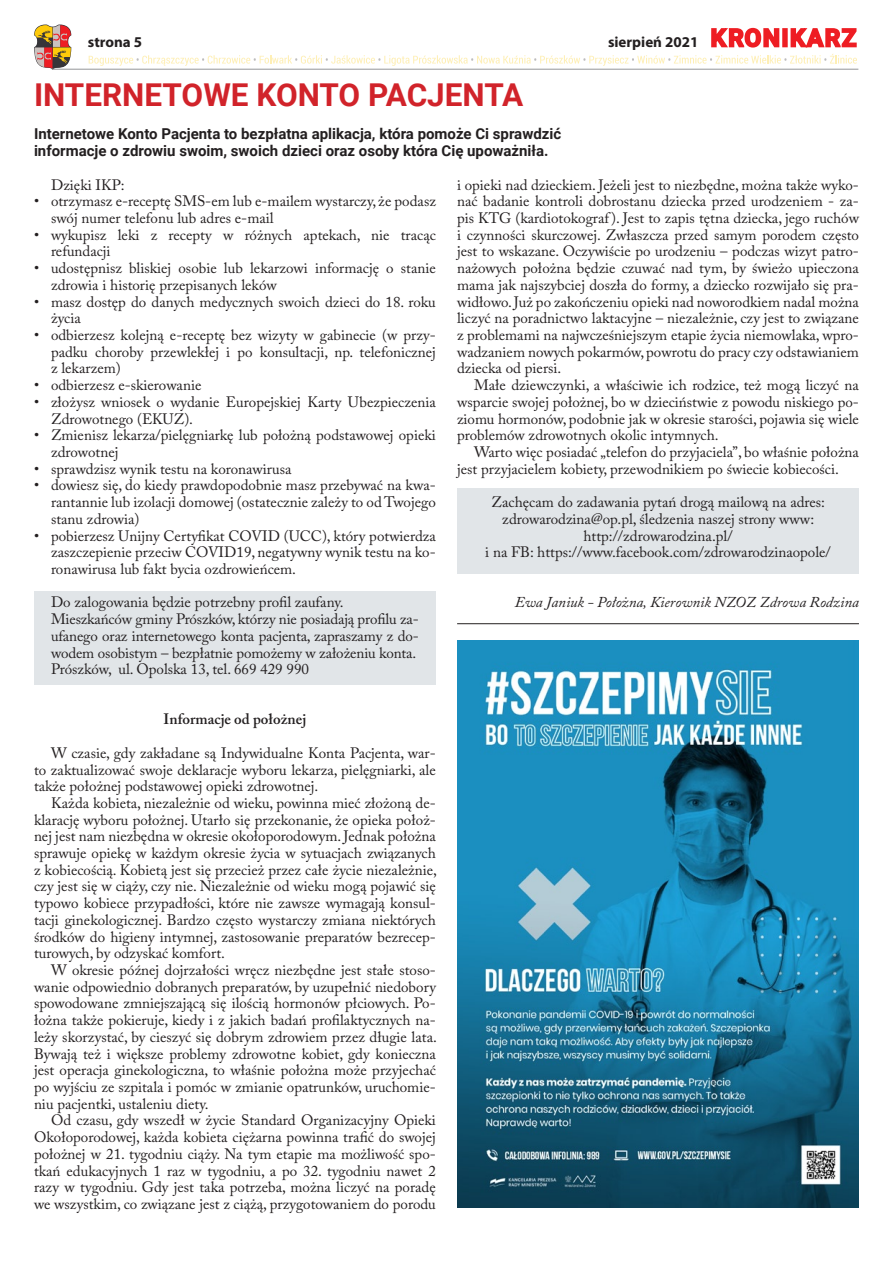
<style>
.page{position:relative;width:893px;height:1263px;background:#fff}
.page>*{position:absolute;margin:0;border:0;box-sizing:border-box;transform-origin:0 0}
.Tytuł_główny{font:700 31.5px "Roboto";color:#d1232a}
.Tekst_podstawowy{font:15px/16.6px "Adobe Caslon Pro";color:#231f20;text-align:justify}
.Podtytuł{font:700 15px/16.6px "Roboto";color:#231f20}
.Tekst_podstawowy-2{font:italic 15px "Adobe Caslon Pro";color:#231f20}
.Śródtytuł{font:600 15px "Adobe Caslon Pro";color:#231f20}
.t1{font:700 15px "Myriad Pro";color:#231f20}
</style>
<div class="page">
<svg style="left:34px;top:25px;width:37px;height:45px;background:#bd845e"></svg>
<svg style="left:89px;top:27px;width:768px;height:39px"></svg>
<hr style="left:52px;top:69px;width:806px;height:1px;background:#939598">
<div style="left:457px;top:489px;width:402px;height:85px;background:#e1e5e8"></div>
<div style="left:34px;top:591px;width:402px;height:94px;background:#e1e5e8"></div>
<hr style="left:457px;top:623px;width:402px;height:1px;background:#231f20">
<img style="left:457px;top:641px;width:402px;height:567px">
<p class="t1" style="left:88px;top:32px;width:56px">strona 5</p>
<p class="t1" style="left:608px;top:32px;width:92px">sierpień 2021</p>
<p class="Tytuł_główny" style="left:34px;top:73px;width:491px">INTERNETOWE KONTO PACJENTA</p>
<p class="Podtytuł" style="left:34px;top:125px;width:529px">Internetowe Konto Pacjenta to bezpłatna aplikacja, która pomoże Ci sprawdzić informacje o zdrowiu swoim, swoich dzieci oraz osoby która Cię upoważniła.</p>
<p class="Tekst_podstawowy" style="left:457px;top:176px;width:403px">i opieki nad dzieckiem. Jeżeli jest to niezbędne, można także wyko&shy;nać badanie kontroli dobrostanu dziecka przed urodzeniem - za&shy;pis KTG (kardiotokograf ). Jest to zapis tętna dziecka, jego ruchów i czynności skurczowej. Zwłaszcza przed samym porodem często jest to wskazane. Oczywiście po urodzeniu – podczas wizyt patro&shy;nażowych położna będzie czuwać nad tym, by świeżo upieczona mama jak najszybciej doszła do formy, a dziecko rozwijało się pra&shy;widłowo. Już po zakończeniu opieki nad noworodkiem nadal można liczyć na poradnictwo laktacyjne – niezależnie, czy jest to związane z problemami na najwcześniejszym etapie życia niemowlaka, wpro&shy;wadzaniem nowych pokarmów, powrotu do pracy czy odstawianiem dziecka od piersi.</p>
<p class="Tekst_podstawowy" style="left:457px;top:377px;width:403px;text-indent:17px">Małe dziewczynki, a właściwie ich rodzice, też mogą liczyć na wsparcie swojej położnej, bo w dzieciństwie z powodu niskiego po&shy;ziomu hormonów, podobnie jak w okresie starości, pojawia się wiele problemów zdrowotnych okolic intymnych.</p>
<p class="Tekst_podstawowy" style="left:457px;top:443px;width:403px;text-indent:17px">Warto więc posiadać „telefon do przyjaciela”, bo właśnie położna jest przyjacielem kobiety, przewodnikiem po świecie kobiecości.</p>
<p class="Tekst_podstawowy" style="left:491px;top:494px;width:335px">Zachęcam do zadawania pytań drogą mailową na adres:</p>
<p class="Tekst_podstawowy" style="left:502px;top:510px;width:313px;text-align:center">zdrowarodzina@op.pl, śledzenia naszej strony www: http://zdrowarodzina.pl/</p>
<p class="Tekst_podstawowy" style="left:485px;top:544px;width:347px">i na FB: https://www.facebook.com/zdrowarodzinaopole/</p>
<p class="Tekst_podstawowy-2" style="left:515px;top:593px;width:346px">Ewa Janiuk - Położna, Kierownik NZOZ Zdrowa Rodzina</p>
<p class="Tekst_podstawowy" style="left:51px;top:176px;width:75px">Dzięki IKP:</p>
<p class="Tekst_podstawowy" style="left:51px;top:193px;width:386px;text-indent:-17px">• otrzymasz e-receptę SMS-em lub e-mailem wystarczy, że podasz swój numer telefonu lub adres e-mail</p>
<p class="Tekst_podstawowy" style="left:51px;top:226px;width:386px;text-indent:-17px">• wykupisz leki z recepty w różnych aptekach, nie tracąc refundacji</p>
<p class="Tekst_podstawowy" style="left:51px;top:260px;width:386px;text-indent:-17px">• udostępnisz bliskiej osobie lub lekarzowi informację o stanie zdrowia i historię przepisanych leków</p>
<p class="Tekst_podstawowy" style="left:51px;top:293px;width:386px;text-indent:-17px">• masz dostęp do danych medycznych swoich dzieci do 18. roku życia</p>
<p class="Tekst_podstawowy" style="left:51px;top:326px;width:386px;text-indent:-17px">• odbierzesz kolejną e-receptę bez wizyty w gabinecie (w przy&shy;padku choroby przewlekłej i po konsultacji, np. telefonicznej z lekarzem)</p>
<p class="Tekst_podstawowy" style="left:34px;top:377px;width:169px">• odbierzesz e-skierowanie</p>
<p class="Tekst_podstawowy" style="left:51px;top:393px;width:386px;text-indent:-17px">• złożysz wniosek o wydanie Europejskiej Karty Ubezpieczenia<br>Zdrowotnego (EKUZ).</p>
<p class="Tekst_podstawowy" style="left:51px;top:427px;width:386px;text-indent:-17px">• Zmienisz lekarza/pielęgniarkę lub położną podstawowej opieki zdrowotnej</p>
<p class="Tekst_podstawowy" style="left:34px;top:460px;width:259px">• sprawdzisz wynik testu na koronawirusa</p>
<p class="Tekst_podstawowy" style="left:51px;top:477px;width:386px;text-indent:-17px">• dowiesz się, do kiedy prawdopodobnie masz przebywać na kwa&shy;rantannie lub izolacji domowej (ostatecznie zależy to od Twojego stanu zdrowia)</p>
<p class="Tekst_podstawowy" style="left:51px;top:527px;width:386px;text-indent:-17px">• pobierzesz Unijny Certyfikat COVID (UCC), który potwierdza zaszczepienie przeciw COVID19, negatywny wynik testu na ko&shy;ronawirusa lub fakt bycia ozdrowieńcem.</p>
<p class="Tekst_podstawowy" style="left:51px;top:594px;width:294px">Do zalogowania będzie potrzebny profil zaufany.</p>
<p class="Tekst_podstawowy" style="left:51px;top:611px;width:369px">Mieszkańców gminy Prószków, którzy nie posiadają profilu za&shy;ufanego oraz internetowego konta pacjenta, zapraszamy z do&shy;wodem osobistym – bezpłatnie pomożemy w założeniu konta.</p>
<p class="Tekst_podstawowy" style="left:51px;top:661px;width:260px">Prószków, ul. Opolska 13, tel. 669 429 990</p>
<p class="Śródtytuł" style="left:164px;top:710px;width:144px">Informacje od położnej</p>
<p class="Tekst_podstawowy" style="left:34px;top:744px;width:403px;text-indent:17px">W czasie, gdy zakładane są Indywidualne Konta Pacjenta, war&shy;to zaktualizować swoje deklaracje wyboru lekarza, pielęgniarki, ale także położnej podstawowej opieki zdrowotnej.</p>
<p class="Tekst_podstawowy" style="left:34px;top:794px;width:404px;text-indent:17px">Każda kobieta, niezależnie od wieku, powinna mieć złożoną de&shy;klarację wyboru położnej. Utarło się przekonanie, że opieka położ&shy;nej jest nam niezbędna w okresie okołoporodowym. Jednak położna sprawuje opiekę w każdym okresie życia w sytuacjach związanych z kobiecością. Kobietą jest się przecież przez całe życie niezależnie, czy jest się w ciąży, czy nie. Niezależnie od wieku mogą pojawić się typowo kobiece przypadłości, które nie zawsze wymagają konsul&shy;tacji ginekologicznej. Bardzo często wystarczy zmiana niektórych środków do higieny intymnej, zastosowanie preparatów bezrecep&shy;turowych, by odzyskać komfort.</p>
<p class="Tekst_podstawowy" style="left:34px;top:961px;width:404px;text-indent:17px">W okresie późnej dojrzałości wręcz niezbędne jest stałe stoso&shy;wanie odpowiednio dobranych preparatów, by uzupełnić niedobory spowodowane zmniejszającą się ilością hormonów płciowych. Po&shy;łożna także pokieruje, kiedy i z jakich badań profilaktycznych na&shy;leży skorzystać, by cieszyć się dobrym zdrowiem przez długie lata.<br>Bywają też i większe problemy zdrowotne kobiet, gdy konieczna jest operacja ginekologiczna, to właśnie położna może przyjechać po wyjściu ze szpitala i pomóc w zmianie opatrunków, uruchomie&shy;niu pacjentki, ustaleniu diety.</p>
<p class="Tekst_podstawowy" style="left:34px;top:1112px;width:403px;text-indent:17px">Od czasu, gdy wszedł w życie Standard Organizacyjny Opieki Okołoporodowej, każda kobieta ciężarna powinna trafić do swojej położnej w 21. tygodniu ciąży. Na tym etapie ma możliwość spo&shy;tkań edukacyjnych 1 raz w tygodniu, a po 32. tygodniu nawet 2 razy w tygodniu. Gdy jest taka potrzeba, można liczyć na poradę we wszystkim, co związane jest z ciążą, przygotowaniem do porodu</p>
</div>
